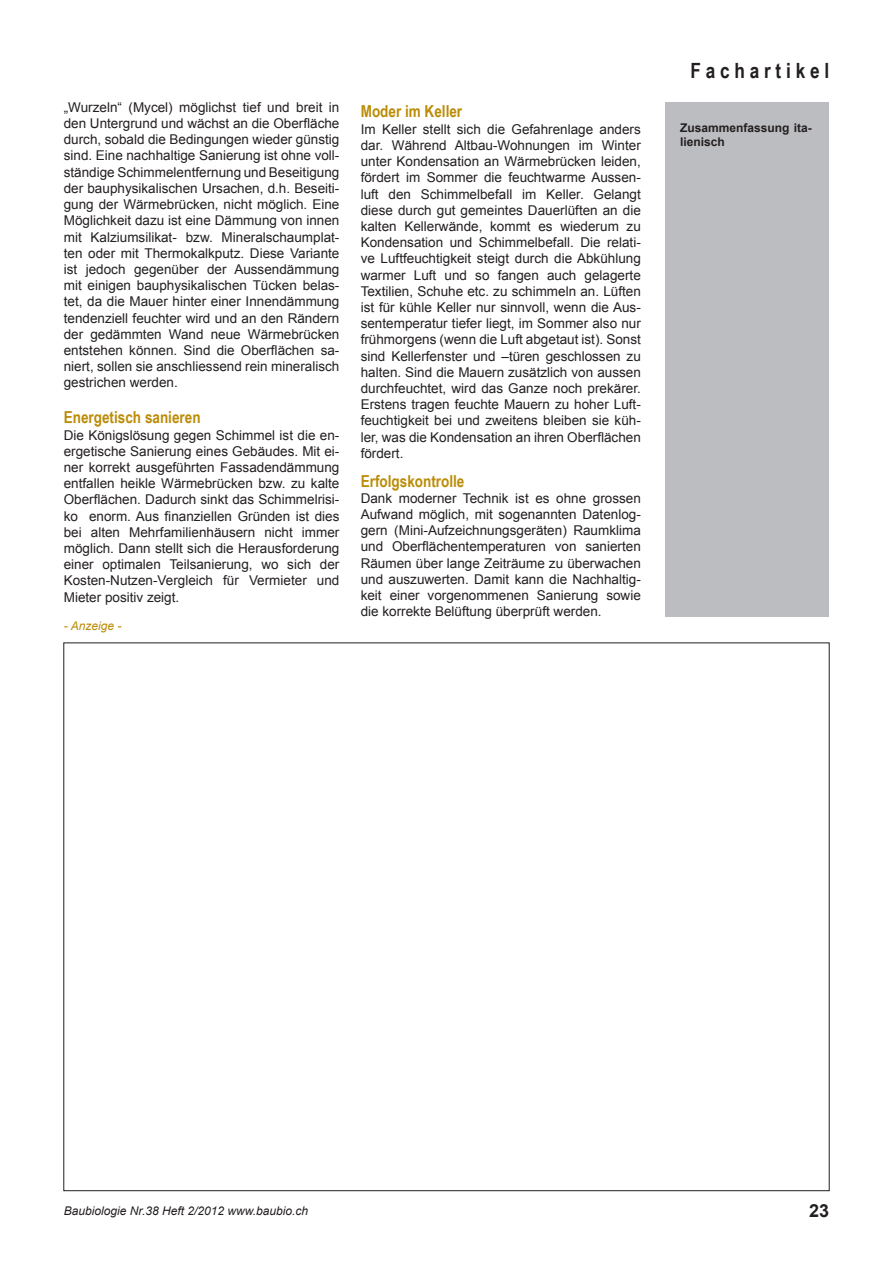
<style>
.page{position:relative;width:893px;height:1263px;background:#fff}
.page>*{position:absolute;margin:0;border:0;box-sizing:border-box;transform-origin:0 0}
.t1{font:700 21px "Arial Narrow";color:#231f20}
.t2{font:700 18px "Arial";color:#231f20}
.t3{font:700 16.5px "Arial Narrow";color:#bb8c07}
.t4{font:13.5px/16.2px "Arial";color:#231f20;text-align:justify}
.t5{font:italic 12px "Arial";color:#231f20}
.t6{font:700 12px/14.4px "Arial";color:#231f20}
.t7{font:italic 12px "Arial";color:#bb8c07}
</style>
<div class="page">
<div style="left:665px;top:102px;width:164px;height:515px;background:#bcbdc0"></div>
<p class="t4" style="left:64px;top:99px;width:277px">„Wurzeln“ (Mycel) möglichst tief und breit in den Untergrund und wächst an die Oberfläche durch, sobald die Bedingungen wieder günstig sind. Eine nachhaltige Sanierung ist ohne voll&shy;ständige Schimmelentfernung und Beseitigung der bauphysikalischen Ursachen, d.h. Beseiti&shy;gung der Wärmebrücken, nicht möglich. Eine Möglichkeit dazu ist eine Dämmung von innen mit Kalziumsilikat- bzw. Mineralschaumplat&shy;ten oder mit Thermokalkputz. Diese Variante ist jedoch gegenüber der Aussendämmung mit einigen bauphysikalischen Tücken belas&shy;tet, da die Mauer hinter einer Innendämmung tendenziell feuchter wird und an den Rändern der gedämmten Wand neue Wärmebrücken entstehen können. Sind die Oberflächen sa&shy;niert, sollen sie anschliessend rein mineralisch gestrichen werden.</p>
<p class="t3" style="left:64px;top:405px;width:138px">Energetisch sanieren</p>
<p class="t4" style="left:64px;top:427px;width:277px">Die Königslösung gegen Schimmel ist die en&shy;ergetische Sanierung eines Gebäudes. Mit ei&shy;ner korrekt ausgeführten Fassadendämmung entfallen heikle Wärmebrücken bzw. zu kalte Oberflächen. Dadurch sinkt das Schimmelrisi&shy;ko enorm. Aus finanziellen Gründen ist dies bei alten Mehrfamilienhäusern nicht immer möglich. Dann stellt sich die Herausforderung einer optimalen Teilsanierung, wo sich der Kosten-Nutzen-Vergleich für Vermieter und Mieter positiv zeigt.</p>
<p class="t7" style="left:64px;top:618px;width:59px">- Anzeige -</p>
<p class="t3" style="left:361px;top:99px;width:103px">Moder im Keller</p>
<p class="t4" style="left:361px;top:121px;width:282px">Im Keller stellt sich die Gefahrenlage anders dar. Während Altbau-Wohnungen im Winter unter Kondensation an Wärmebrücken leiden, fördert im Sommer die feuchtwarme Aussen&shy;luft den Schimmelbefall im Keller. Gelangt diese durch gut gemeintes Dauerlüften an die kalten Kellerwände, kommt es wiederum zu Kondensation und Schimmelbefall. Die relati&shy;ve Luftfeuchtigkeit steigt durch die Abkühlung warmer Luft und so fangen auch gelagerte Textilien, Schuhe etc. zu schimmeln an. Lüften ist für kühle Keller nur sinnvoll, wenn die Aus&shy;sentemperatur tiefer liegt, im Sommer also nur frühmorgens (wenn die Luft abgetaut ist). Sonst sind Kellerfenster und –türen geschlossen zu halten. Sind die Mauern zusätzlich von aussen durchfeuchtet, wird das Ganze noch prekärer.<br>Erstens tragen feuchte Mauern zu hoher Luft&shy;feuchtigkeit bei und zweitens bleiben sie küh&shy;ler, was die Kondensation an ihren Oberflächen fördert.</p>
<p class="t3" style="left:361px;top:468px;width:105px">Erfolgskontrolle</p>
<p class="t4" style="left:361px;top:490px;width:282px">Dank moderner Technik ist es ohne grossen Aufwand möglich, mit sogenannten Datenlog&shy;gern (Mini-Aufzeichnungsgeräten) Raumklima und Oberflächentemperaturen von sanierten Räumen über lange Zeiträume zu überwachen und auszuwerten. Damit kann die Nachhaltig&shy;keit einer vorgenommenen Sanierung sowie die korrekte Belüftung überprüft werden.</p>
<h1 class="t1" style="left:690px;top:54px;width:140px">F a c h a r t i k e l</h1>
<p class="t6" style="left:680px;top:121px;width:133px">Zusammenfassung ita&shy;lienisch</p>
<p class="t5" style="left:64px;top:1203px;width:246px">Baubiologie Nr.38 Heft 2/2012 www.baubio.ch</p>
<h2 class="t2" style="left:809px;top:1198px;width:22px">23</h2>
</div>
